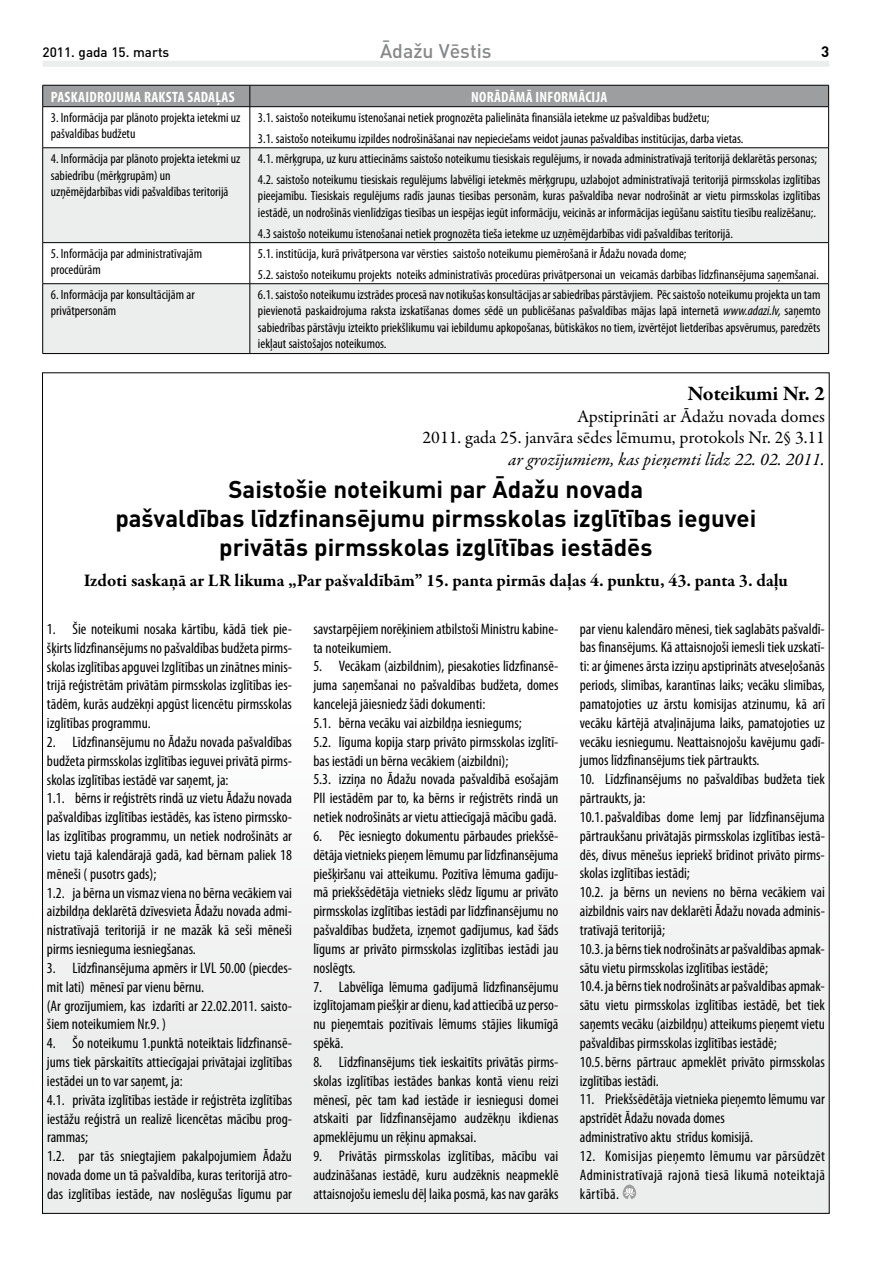
<style>
.page{position:relative;width:893px;height:1263px;background:#fff}
.page>*{position:absolute;margin:0;border:0;box-sizing:border-box;transform-origin:0 0}
.t1{font:700 24px/28.8px "DIN";color:#000;text-align:center}
.t2{font:700 21px "Garamond Premr Pro";letter-spacing:-.015em;color:#000}
.t3{font:500 19.5px "DIN";color:#87888a}
.t4{font:700 18px "Garamond Premr Pro";color:#000}
.t5{font:18px/21.6px "Garamond Premr Pro";letter-spacing:-.005em;color:#000;text-align:right}
.t6{font:italic 18px "Garamond Premr Pro";color:#000}
.t7{font:condensed 15.3px/18.9px "Myriad Pro";color:#000;text-align:justify}
.t8{font:700 condensed 15px "Myriad Pro";letter-spacing:.02em;color:#fff}
.t9{font:700 15px "DIN";color:#000}
.t10{font:condensed 13.5px/16.5px "Myriad Pro";color:#000}
.t11{font:500 13.5px "DIN";color:#000}
.s1{font-style:italic}
</style>
<div class="page">
<div style="left:43px;top:61px;width:786px;height:6px;background:#eceded"></div>
<svg style="left:43px;top:149px;width:785px;height:204px;fill:#eceded"></svg>
<div style="left:42px;top:85px;width:787px;height:22px;background:#9c9e9f"></div>
<hr style="left:43px;top:106px;width:207px;height:1px;background:#000">
<hr style="left:250px;top:106px;width:579px;height:1px;background:#000">
<hr style="left:42px;top:107px;width:1px;height:41px;background:#000">
<hr style="left:250px;top:107px;width:1px;height:41px;background:#000">
<hr style="left:828px;top:107px;width:1px;height:41px;background:#000">
<hr style="left:43px;top:148px;width:207px;height:1px;background:#000">
<hr style="left:42px;top:148px;width:1px;height:94px;background:#000">
<hr style="left:250px;top:148px;width:579px;height:1px;background:#000">
<hr style="left:250px;top:148px;width:1px;height:94px;background:#000">
<hr style="left:828px;top:148px;width:1px;height:94px;background:#000">
<hr style="left:43px;top:242px;width:207px;height:1px;background:#000">
<hr style="left:42px;top:243px;width:1px;height:40px;background:#000">
<hr style="left:250px;top:242px;width:579px;height:1px;background:#000">
<hr style="left:250px;top:243px;width:1px;height:40px;background:#000">
<hr style="left:828px;top:243px;width:1px;height:40px;background:#000">
<hr style="left:43px;top:283px;width:207px;height:1px;background:#000">
<hr style="left:42px;top:284px;width:1px;height:69px;background:#000">
<hr style="left:250px;top:283px;width:579px;height:1px;background:#000">
<hr style="left:250px;top:284px;width:1px;height:69px;background:#000">
<hr style="left:828px;top:284px;width:1px;height:69px;background:#000">
<hr style="left:43px;top:353px;width:207px;height:1px;background:#000">
<hr style="left:250px;top:353px;width:579px;height:1px;background:#000">
<div style="left:43px;top:373px;width:786px;height:840px;background:linear-gradient(to right,#f7f8f8,#f8f8f8)"></div>
<svg style="left:622px;top:1184px;width:14px;height:15px"></svg>
<p class="t11" style="left:43px;top:44px;width:128px">2011. gada 15. marts</p>
<p class="t3" style="left:380px;top:38px;width:113px">Ādažu Vēstis</p>
<p class="t9" style="left:821px;top:42px;width:10px">3</p>
<p class="t8" style="left:51px;top:88px;width:185px">PASKAIDROJUMA RAKSTA SADAĻAS</p>
<p class="t8" style="left:471px;top:88px;width:137px">NORĀDĀMĀ INFORMĀCIJA</p>
<p class="t10" style="left:51px;top:109px;width:191px">3. Informācija par plānoto projekta ietekmi uz pašvaldības budžetu</p>
<p class="t10" style="left:258px;top:107px;width:487px;line-height:20.7px">3.1. saistošo noteikumu īstenošanai netiek prognozēta palielināta finansiāla ietekme uz pašvaldības budžetu;<br>3.1. saistošo noteikumu izpildes nodrošināšanai nav nepieciešams veidot jaunas pašvaldības institūcijas, darba vietas.</p>
<p class="t10" style="left:51px;top:151px;width:191px">4. Informācija par plānoto projekta ietekmi uz sabiedrību (mērķgrupām) un uzņēmējdarbības vidi pašvaldības teritorijā</p>
<p class="t10" style="left:258px;top:148px;width:564px;line-height:20.7px">4.1. mērķgrupa, uz kuru attiecināms saistošo noteikumu tiesiskais regulējums, ir novada administratīvajā teritorijā deklarētās personas;<br>4.2. saistošo noteikumu tiesiskais regulējums labvēlīgi ietekmēs mērķgrupu, uzlabojot administratīvajā teritorijā pirmsskolas izglītības</p>
<p class="t10" style="left:258px;top:188px;width:564px">pieejamību. Tiesiskais regulējums radīs jaunas tiesības personām, kuras pašvaldība nevar nodrošināt ar vietu pirmsskolas izglītības iestādē, un nodrošinās vienlīdzīgas tiesības un iespējas iegūt informāciju, veicinās ar informācijas iegūšanu saistītu tiesību realizēšanu;.</p>
<p class="t10" style="left:258px;top:225px;width:477px">4.3 saistošo noteikumu īstenošanai netiek prognozēta tieša ietekme uz uzņēmējdarbības vidi pašvaldības teritorijā.</p>
<p class="t10" style="left:51px;top:245px;width:153px">5. Informācija par administratīvajām procedūrām</p>
<p class="t10" style="left:258px;top:243px;width:563px;line-height:20.7px">5.1. institūcija, kurā privātpersona var vērsties saistošo noteikumu piemērošanā ir Ādažu novada dome;<br>5.2. saistošo noteikumu projekts noteiks administratīvās procedūras privātpersonai un veicamās darbības līdzfinansējuma saņemšanai.</p>
<p class="t10" style="left:51px;top:286px;width:145px">6. Informācija par konsultācijām ar privātpersonām</p>
<p class="t10" style="left:258px;top:286px;width:564px;text-align:justify">6.1. saistošo noteikumu izstrādes procesā nav notikušas konsultācijas ar sabiedrības pārstāvjiem. Pēc saistošo noteikumu projekta un tam pievienotā paskaidrojuma raksta izskatīšanas domes sēdē un publicēšanas pašvaldības mājas lapā internetā <span class="s1">www.adazi.lv,</span> saņemto sabiedrības pārstāvju izteikto priekšlikumu vai iebildumu apkopošanas, būtiskākos no tiem, izvērtējot lietderības apsvērumus, paredzēts iekļaut saistošajos noteikumos.</p>
<h2 class="t2" style="left:687px;top:381px;width:139px">Noteikumi Nr. 2</h2>
<p class="t5" style="left:423px;top:406px;width:404px">Apstiprināti ar Ādažu novada domes<br>2011. gada 25. janvāra sēdes lēmumu, protokols Nr. 2§ 3.11</p>
<p class="t6" style="left:509px;top:448px;width:318px">ar grozījumiem, kas pieņemti līdz 22. 02. 2011.</p>
<h1 class="t1" style="left:115px;top:474px;width:642px">Saistošie noteikumi par Ādažu novada<br>pašvaldības līdzfinansējumu pirmsskolas izglītības ieguvei privātās pirmsskolas izglītības iestādēs</h1>
<p class="t4" style="left:84px;top:569px;width:706px">Izdoti saskaņā ar LR likuma „Par pašvaldībām” 15. panta pirmās daļas 4. punktu, 43. panta 3. daļu</p>
<p class="t7" style="left:47px;top:620px;width:247px">1. Šie noteikumi nosaka kārtību, kādā tiek pie&shy;šķirts līdzfinansējums no pašvaldības budžeta pirms&shy;skolas izglītības apguvei Izglītības un zinātnes minis&shy;trijā reģistrētām privātām pirmsskolas izglītības ies&shy;tādēm, kurās audzēkņi apgūst licencētu pirmsskolas izglītības programmu.</p>
<p class="t7" style="left:47px;top:733px;width:247px;text-align:left">2. Līdzfinansējumu no Ādažu novada pašvaldības budžeta pirmsskolas izglītības ieguvei privātā pirms&shy;skolas izglītības iestādē var saņemt, ja:<br>1.1. bērns ir reģistrēts rindā uz vietu Ādažu novada pašvaldības izglītības iestādēs, kas īsteno pirmssko&shy;las izglītības programmu, un netiek nodrošināts ar vietu tajā kalendārajā gadā, kad bērnam paliek 18 mēneši ( pusotrs gads);<br>1.2. ja bērna un vismaz viena no bērna vecākiem vai aizbildņa deklarētā dzīvesvieta Ādažu novada admi&shy;nistratīvajā teritorijā ir ne mazāk kā seši mēneši pirms iesnieguma iesniegšanas.</p>
<p class="t7" style="left:47px;top:959px;width:247px;text-align:left">3. Līdzfinansējuma apmērs ir LVL 50.00 (piecdes&shy;mit lati) mēnesī par vienu bērnu.<br>(Ar grozījumiem, kas izdarīti ar 22.02.2011. saisto&shy;šiem noteikumiem Nr.9. )</p>
<p class="t7" style="left:47px;top:1034px;width:247px;text-align:left">4. Šo noteikumu 1.punktā noteiktais līdzfinansē&shy;jums tiek pārskaitīts attiecīgajai privātajai izglītības iestādei un to var saņemt, ja:<br>4.1. privāta izglītības iestāde ir reģistrēta izglītības iestāžu reģistrā un realizē licencētas mācību prog&shy;rammas;<br>1.2. par tās sniegtajiem pakalpojumiem Ādažu novada dome un tā pašvaldība, kuras teritorijā atro&shy;das izglītības iestāde, nav noslēgušas līgumu par</p>
<p class="t7" style="left:313px;top:619px;width:247px">savstarpējiem norēķiniem atbilstoši Ministru kabine&shy;ta noteikumiem.</p>
<p class="t7" style="left:313px;top:657px;width:247px;text-align:left">5. Vecākam (aizbildnim), piesakoties līdzfinansē&shy;juma saņemšanai no pašvaldības budžeta, domes kancelejā jāiesniedz šādi dokumenti:<br>5.1. bērna vecāku vai aizbildņa iesniegums;<br>5.2. līguma kopija starp privāto pirmsskolas izglītī&shy;bas iestādi un bērna vecākiem (aizbildni);<br>5.3. izziņa no Ādažu novada pašvaldībā esošajām PII iestādēm par to, ka bērns ir reģistrēts rindā un netiek nodrošināts ar vietu attiecīgajā mācību gadā.</p>
<p class="t7" style="left:313px;top:827px;width:247px">6. Pēc iesniegto dokumentu pārbaudes priekšsē&shy;dētāja vietnieks pieņem lēmumu par līdzfinansējuma piešķiršanu vai atteikumu. Pozitīva lēmuma gadīju&shy;mā priekšsēdētāja vietnieks slēdz līgumu ar privāto pirmsskolas izglītības iestādi par līdzfinansējumu no pašvaldības budžeta, izņemot gadījumus, kad šāds līgums ar privāto pirmsskolas izglītības iestādi jau noslēgts.</p>
<p class="t7" style="left:313px;top:977px;width:247px">7. Labvēlīga lēmuma gadījumā līdzfinansējumu izglītojamam piešķir ar dienu, kad attiecībā uz perso&shy;nu pieņemtais pozitīvais lēmums stājies likumīgā spēkā.</p>
<p class="t7" style="left:313px;top:1053px;width:247px">8. Līdzfinansējums tiek ieskaitīts privātās pirms&shy;skolas izglītības iestādes bankas kontā vienu reizi mēnesī, pēc tam kad iestāde ir iesniegusi domei atskaiti par līdzfinansējamo audzēkņu ikdienas apmeklējumu un rēķinu apmaksai.</p>
<p class="t7" style="left:313px;top:1147px;width:247px">9. Privātās pirmsskolas izglītības, mācību vai audzināšanas iestādē, kuru audzēknis neapmeklē attaisnojošu iemeslu dēļ laika posmā, kas nav garāks</p>
<p class="t7" style="left:580px;top:619px;width:247px">par vienu kalendāro mēnesi, tiek saglabāts pašvaldī&shy;bas finansējums. Kā attaisnojoši iemesli tiek uzskatī&shy;ti: ar ģimenes ārsta izziņu apstiprināts atveseļošanās periods, slimības, karantīnas laiks; vecāku slimības, pamatojoties uz ārstu komisijas atzinumu, kā arī vecāku kārtējā atvaļinājuma laiks, pamatojoties uz vecāku iesniegumu. Neattaisnojošu kavējumu gadī&shy;jumos līdzfinansējums tiek pārtraukts.</p>
<p class="t7" style="left:580px;top:770px;width:247px;text-align:left">10. Līdzfinansējums no pašvaldības budžeta tiek pārtraukts, ja:<br>10.1.pašvaldības dome lemj par līdzfinansējuma pārtraukšanu privātajās pirmsskolas izglītības iestā&shy;dēs, divus mēnešus iepriekš brīdinot privāto pirms&shy;skolas izglītības iestādi;<br>10.2. ja bērns un neviens no bērna vecākiem vai aizbildnis vairs nav deklarēti Ādažu novada adminis&shy;tratīvajā teritorijā;<br>10.3. ja bērns tiek nodrošināts ar pašvaldības apmak&shy;sātu vietu pirmsskolas izglītības iestādē;<br>10.4. ja bērns tiek nodrošināts ar pašvaldības apmak&shy;sātu vietu pirmsskolas izglītības iestādē, bet tiek saņemts vecāku (aizbildņu) atteikums pieņemt vietu pašvaldības pirmsskolas izglītības iestādē; 10.5.bērns pārtrauc apmeklēt privāto pirmsskolas izglītības iestādi.</p>
<p class="t7" style="left:580px;top:1090px;width:247px;text-align:left">11. Priekšsēdētāja vietnieka pieņemto lēmumu var apstrīdēt Ādažu novada domes<br>administratīvo aktu strīdus komisijā.</p>
<p class="t7" style="left:580px;top:1147px;width:247px">12. Komisijas pieņemto lēmumu var pārsūdzēt Administratīvajā rajonā tiesā likumā noteiktajā kārtībā.</p>
</div>
